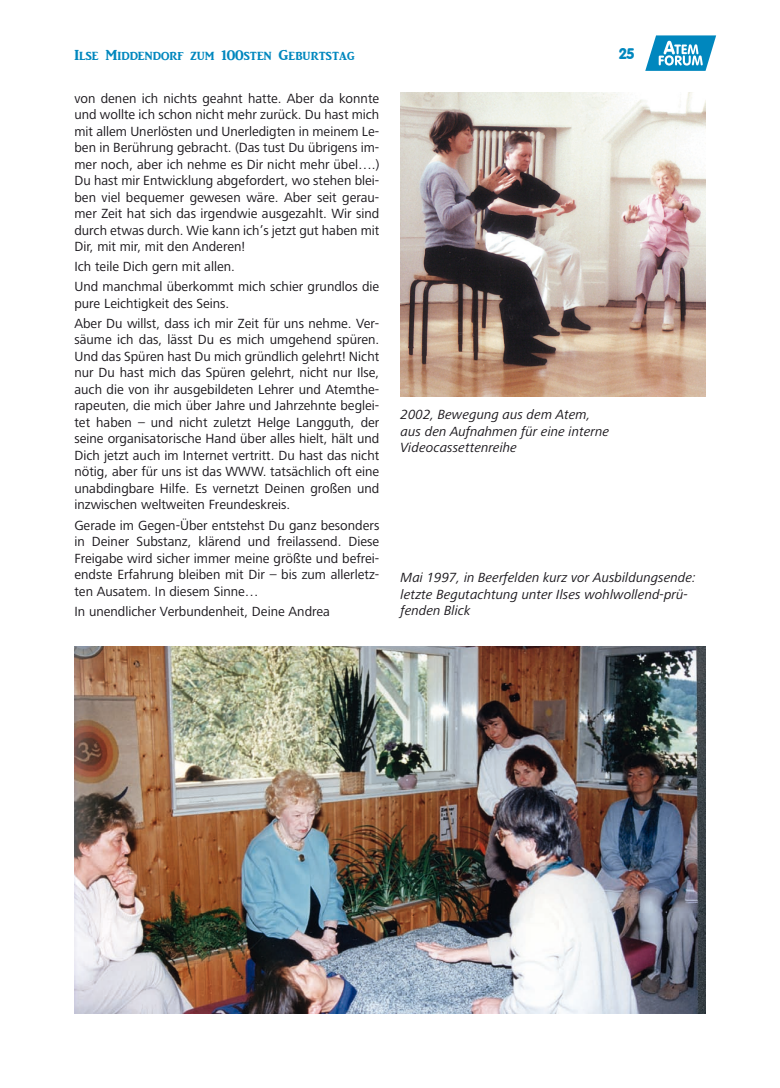
<style>
.page{position:relative;width:780px;height:1088px;background:#fff}
.page>*{position:absolute;margin:0;border:0;box-sizing:border-box;transform-origin:0 0}
.t1{font:15px "ARJULIAN";color:#0087be}
.t2{font:15px "VAG Rounded BT";color:#0087be}
.t3{font:13.75px/16.5px "Frutiger Next LT";color:#1a171c;text-align:justify}
.t4{font:italic 13.75px/16.5px "Frutiger Next LT";color:#1a171c}
</style>
<div class="page">
<svg style="left:645px;top:35px;width:71px;height:36px"></svg>
<img style="left:74px;top:646px;width:631px;height:367px">
<img style="left:400px;top:92px;width:305px;height:305px">
<p class="t1" style="left:74px;top:47px;width:282px">Ilse Middendorf zum 100sten Geburtstag</p>
<p class="t2" style="left:619px;top:44px;width:17px">25</p>
<p class="t3" style="left:74px;top:90px;width:306px">von denen ich nichts geahnt hatte. Aber da konnte und wollte ich schon nicht mehr zurück. Du hast mich mit allem Unerlösten und Unerledigten in meinem Le&shy;ben in Berührung gebracht. (Das tust Du übrigens im&shy;mer noch, aber ich nehme es Dir nicht mehr übel….)<br>Du hast mir Entwicklung abgefordert, wo stehen blei&shy;ben viel bequemer gewesen wäre. Aber seit gerau&shy;mer Zeit hat sich das irgendwie ausgezahlt. Wir sind durch etwas durch. Wie kann ich’s jetzt gut haben mit Dir, mit mir, mit den Anderen!</p>
<p class="t3" style="left:74px;top:257px;width:306px;line-height:20px">Ich teile Dich gern mit allen.<br>Und manchmal überkommt mich schier grundlos die</p>
<p class="t3" style="left:74px;top:293px;width:306px;line-height:20px">pure Leichtigkeit des Seins.<br>Aber Du willst, dass ich mir Zeit für uns nehme. Ver-</p>
<p class="t3" style="left:74px;top:332px;width:306px">säume ich das, lässt Du es mich umgehend spüren.<br>Und das Spüren hast Du mich gründlich gelehrt! Nicht nur Du hast mich das Spüren gelehrt, nicht nur Ilse, auch die von ihr ausgebildeten Lehrer und Atemthe&shy;rapeuten, die mich über Jahre und Jahrzehnte beglei&shy;tet haben – und nicht zuletzt Helge Langguth, der seine organisatorische Hand über alles hielt, hält und Dich jetzt auch im Internet vertritt. Du hast das nicht nötig, aber für uns ist das WWW. tatsächlich oft eine unabdingbare Hilfe. Es vernetzt Deinen großen und inzwischen weltweiten Freundeskreis.</p>
<p class="t3" style="left:74px;top:517px;width:306px">Gerade im Gegen-Über entstehst Du ganz besonders in Deiner Substanz, klärend und freilassend. Diese Freigabe wird sicher immer meine größte und befrei&shy;endste Erfahrung bleiben mit Dir – bis zum allerletz&shy;ten Ausatem. In diesem Sinne…</p>
<p class="t3" style="left:74px;top:603px;width:257px">In unendlicher Verbundenheit, Deine Andrea</p>
<p class="t4" style="left:400px;top:407px;width:210px">2002, Bewegung aus dem Atem, aus den Aufnahmen für eine interne<br>Videocassettenreihe</p>
<p class="t4" style="left:400px;top:569px;width:297px">Mai 1997, in Beerfelden kurz vor Ausbildungsende: letzte Begutachtung unter Ilses wohlwollend-prü&shy;fenden Blick</p>
</div>
